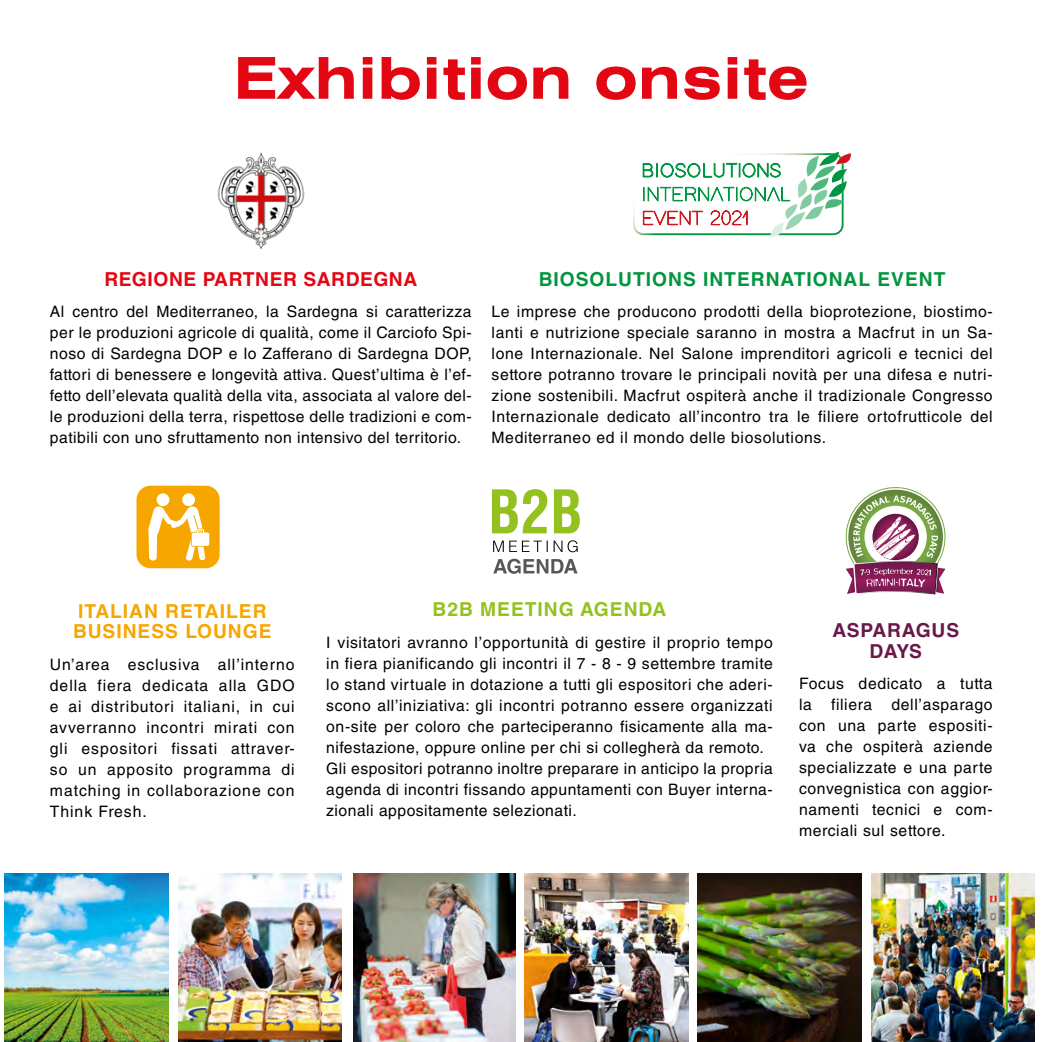
<style>
.page{position:relative;width:1042px;height:1042px;background:#fff}
.page>*{position:absolute;margin:0;border:0;box-sizing:border-box;transform-origin:0 0}
.t1{font:57.75px "Swiss 721 Bold Extended BT";letter-spacing:.01em;color:#e30613}
.t2{font:700 19.25px "Helvetica LT Std";letter-spacing:.05em;color:#009640}
.t3{font:700 19.25px/20.1px "Helvetica LT Std";letter-spacing:.05em;color:#f7a600}
.t4{font:700 19.25px "Helvetica LT Std";letter-spacing:.03em;color:#e30613}
.t5{font:700 19.25px "Helvetica LT Std";letter-spacing:.05em;color:#95c11f}
.t6{font:700 19.25px/20.1px "Helvetica LT Std";letter-spacing:.025em;color:#69184a;text-align:center}
.t7{font:15.75px/21px "Helvetica LT Std";letter-spacing:.04em;color:#000;text-align:justify}
</style>
<div class="page">
<img style="left:5px;top:873px;width:164px;height:169px">
<img style="left:178px;top:873px;width:164px;height:169px">
<svg style="left:493px;top:559px;width:84px;height:15px"></svg>
<svg style="left:493px;top:540px;width:85px;height:12px"></svg>
<svg style="left:492px;top:489px;width:88px;height:44px"></svg>
<img style="left:524px;top:873px;width:164px;height:169px">
<img style="left:353px;top:873px;width:162px;height:169px">
<div style="left:136px;top:486px;width:84px;height:82px;background:#f7a600;border-radius:14px"></div>
<div style="left:191px;top:532px;width:19px;height:15px;border:2px solid #f7a600;border-radius:2px"></div>
<svg style="left:148px;top:493px;width:57px;height:67px"></svg>
<div style="left:192px;top:532px;width:17px;height:14px;background:#fff;border-radius:2px"></div>
<img style="left:871px;top:873px;width:164px;height:169px">
<img style="left:698px;top:873px;width:163px;height:169px">
<svg style="left:642px;top:152px;width:209px;height:85px"></svg>
<img style="left:217px;top:152px;width:88px;height:97px">
<svg style="left:845px;top:495px;width:101px;height:100px"></svg>
<h1 class="t1" style="left:233px;top:43px;width:576px">Exhibition onsite</h1>
<p class="t4" style="left:104px;top:267px;width:314px">REGIONE PARTNER SARDEGNA</p>
<p class="t7" style="left:50px;top:301px;width:423px">Al centro del Mediterraneo, la Sardegna si caratterizza per le produzioni agricole di qualità, come il Carciofo Spi&shy;noso di Sardegna DOP e lo Zafferano di Sardegna DOP, fattori di benessere e longevità attiva. Quest’ultima è l’ef&shy;fetto dell’elevata qualità della vita, associata al valore del&shy;le produzioni della terra, rispettose delle tradizioni e com&shy;patibili con uno sfruttamento non intensivo del territorio.</p>
<p class="t2" style="left:539px;top:267px;width:408px">BIOSOLUTIONS INTERNATIONAL EVENT</p>
<p class="t7" style="left:491px;top:301px;width:503px">Le imprese che producono prodotti della bioprotezione, biostimo&shy;lanti e nutrizione speciale saranno in mostra a Macfrut in un Sa&shy;lone Internazionale. Nel Salone imprenditori agricoli e tecnici del settore potranno trovare le principali novità per una difesa e nutri&shy;zione sostenibili. Macfrut ospiterà anche il tradizionale Congresso Internazionale dedicato all’incontro tra le filiere ortofrutticole del Mediterraneo ed il mondo delle biosolutions.</p>
<p class="t3" style="left:73px;top:601px;width:200px">ITALIAN RETAILER<br>BUSINESS LOUNGE</p>
<p class="t7" style="left:50px;top:654px;width:246px">Un’area esclusiva all’interno della fiera dedicata alla GDO e ai distributori italiani, in cui avverranno incontri mirati con gli espositori fissati attraver&shy;so un apposito programma di matching in collaborazione con Think Fresh.</p>
<p class="t5" style="left:432px;top:598px;width:235px">B2B MEETING AGENDA</p>
<p class="t7" style="left:326px;top:632px;width:448px;text-align:left">I visitatori avranno l’opportunità di gestire il proprio tempo in fiera pianificando gli incontri il 7 - 8 - 9 settembre tramite lo stand virtuale in dotazione a tutti gli espositori che aderi&shy;scono all’iniziativa: gli incontri potranno essere organizzati on-site per coloro che parteciperanno fisicamente alla ma&shy;nifestazione, oppure online per chi si collegherà da remoto.<br>Gli espositori potranno inoltre preparare in anticipo la propria agenda di incontri fissando appuntamenti con Buyer interna&shy;zionali appositamente selezionati.</p>
<p class="t6" style="left:832px;top:620px;width:128px">ASPARAGUS<br>DAYS</p>
<p class="t7" style="left:799px;top:673px;width:195px">Focus dedicato a tutta la filiera dell’asparago con una parte espositi&shy;va che ospiterà aziende specializzate e una parte convegnistica con aggior&shy;namenti tecnici e com&shy;merciali sul settore.</p>
</div>
